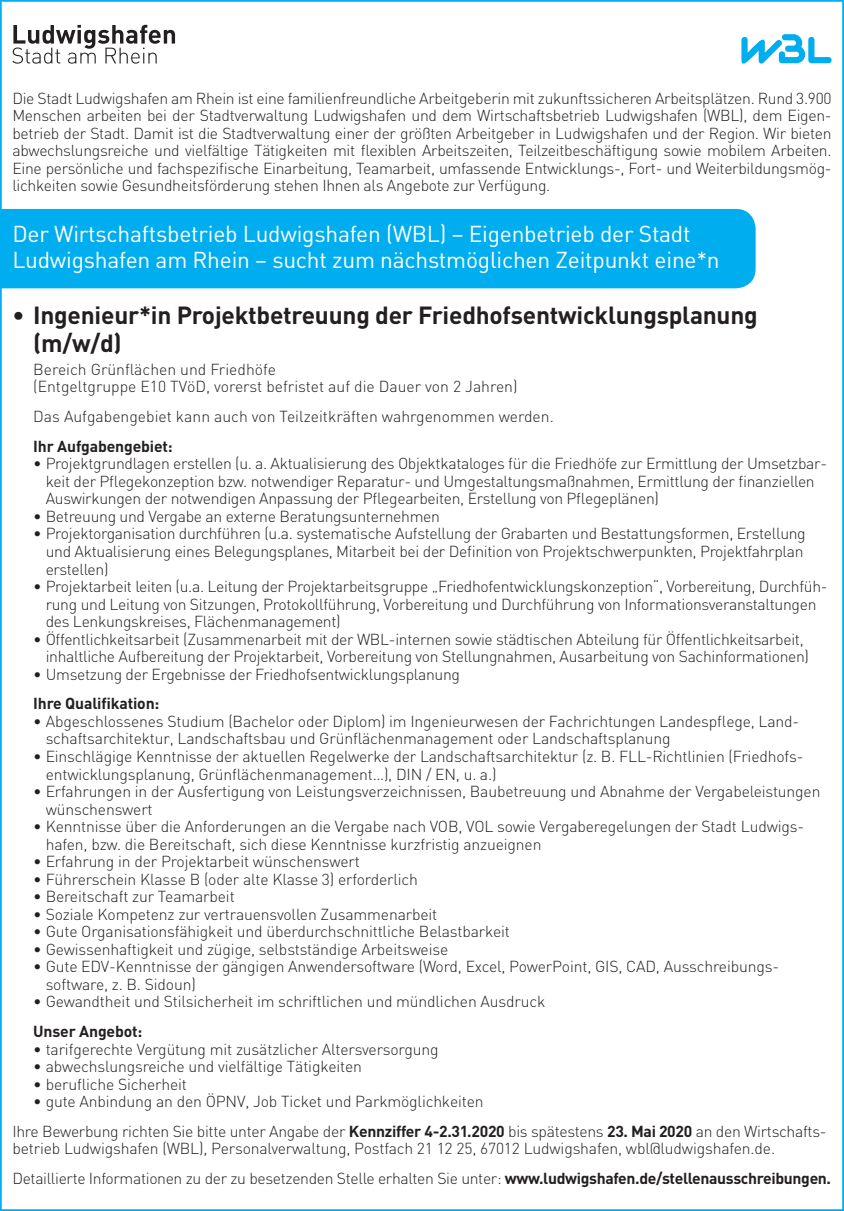
<style>
.page{position:relative;width:844px;height:1211px;background:#fff}
.page>*{position:absolute;margin:0;border:0;box-sizing:border-box;transform-origin:0 0}
.t1{font:700 24.5px/28px "DIN";letter-spacing:-.01em;color:#231f20}
.t2{font:22.75px/26.2px "DIN";letter-spacing:-.01em;color:#fff}
.t3{font:300 15.75px/17.5px "DIN";letter-spacing:-.02em;color:#231f20}
.t4{font:300 15.75px/17.5px "DIN";color:#231f20}
.t5{font:700 15.75px "DIN";letter-spacing:-.01em;color:#231f20}
.s1{font-weight:700}
</style>
<div class="page">
<svg style="left:741px;top:34px;width:91px;height:30px"></svg>
<div style="left:0;top:209px;width:755px;height:79px;background:#00aeef"></div>
<svg style="left:12px;top:25px;width:163px;height:39px"></svg>
<p class="t3" style="left:12px;top:89px;width:820px;text-align:justify">Die Stadt Ludwigshafen am Rhein ist eine familienfreundliche Arbeitgeberin mit zukunftssicheren Arbeitsplätzen. Rund 3.900<br>Menschen arbeiten bei der Stadtverwaltung Ludwigshafen und dem Wirtschaftsbetrieb Ludwigshafen (WBL), dem Eigen&shy;betrieb der Stadt. Damit ist die Stadtverwaltung einer der größten Arbeitgeber in Ludwigshafen und der Region. Wir bieten abwechslungsreiche und vielfältige Tätigkeiten mit flexiblen Arbeitszeiten, Teilzeitbeschäftigung sowie mobilem Arbeiten.<br>Eine persönliche und fachspezifische Einarbeitung, Teamarbeit, umfassende Entwicklungs-, Fort- und Weiterbildungsmög&shy;lichkeiten sowie Gesundheitsförderung stehen Ihnen als Angebote zur Verfügung.</p>
<h2 class="t2" style="left:12px;top:220px;width:708px">Der Wirtschaftsbetrieb Ludwigshafen (WBL) – Eigenbetrieb der Stadt<br>Ludwigshafen am Rhein – sucht zum nächstmöglichen Zeitpunkt eine*n</h2>
<h1 class="t1" style="left:33px;top:300px;width:726px;text-indent:-21px">• Ingenieur*in Projektbetreuung der Friedhofsentwicklungsplanung (m/w/d)</h1>
<p class="t4" style="left:33px;top:360px;width:485px">Bereich Grünflächen und Friedhöfe<br>(Entgeltgruppe E10 TVöD, vorerst befristet auf die Dauer von 2 Jahren)</p>
<p class="t4" style="left:33px;top:407px;width:522px">Das Aufgabengebiet kann auch von Teilzeitkräften wahrgenommen werden.</p>
<p class="t5" style="left:33px;top:436px;width:141px">Ihr Aufgabengebiet:</p>
<p class="t3" style="left:46px;top:455px;width:782px;text-indent:-12px">• Projektgrundlagen erstellen (u. a. Aktualisierung des Objektkataloges für die Friedhöfe zur Ermittlung der Umsetzbar&shy;keit der Pflegekonzeption bzw. notwendiger Reparatur- und Umgestaltungsmaßnahmen, Ermittlung der finanziellen<br>Auswirkungen der notwendigen Anpassung der Pflegearbeiten, Erstellung von Pflegeplänen)</p>
<p class="t3" style="left:33px;top:507px;width:408px">• Betreuung und Vergabe an externe Beratungsunternehmen</p>
<p class="t3" style="left:46px;top:525px;width:761px;text-indent:-12px">• Projektorganisation durchführen (u.a. systematische Aufstellung der Grabarten und Bestattungsformen, Erstellung und Aktualisierung eines Belegungsplanes, Mitarbeit bei der Definition von Projektschwerpunkten, Projektfahrplan erstellen)</p>
<p class="t3" style="left:46px;top:577px;width:783px;text-indent:-12px">• Projektarbeit leiten (u.a. Leitung der Projektarbeitsgruppe „Friedhofentwicklungskonzeption“, Vorbereitung, Durchfüh&shy;rung und Leitung von Sitzungen, Protokollführung, Vorbereitung und Durchführung von Informationsveranstaltungen des Lenkungskreises, Flächenmanagement)</p>
<p class="t3" style="left:46px;top:630px;width:764px;text-indent:-12px">• Öffentlichkeitsarbeit (Zusammenarbeit mit der WBL-internen sowie städtischen Abteilung für Öffentlichkeitsarbeit, inhaltliche Aufbereitung der Projektarbeit, Vorbereitung von Stellungnahmen, Ausarbeitung von Sachinformationen)</p>
<p class="t3" style="left:33px;top:665px;width:428px">• Umsetzung der Ergebnisse der Friedhofsentwicklungsplanung</p>
<p class="t5" style="left:33px;top:693px;width:128px">Ihre Qualifikation:</p>
<p class="t3" style="left:46px;top:712px;width:755px;text-indent:-12px">• Abgeschlossenes Studium (Bachelor oder Diplom) im Ingenieurwesen der Fachrichtungen Landespflege, Land&shy;schaftsarchitektur, Landschaftsbau und Grünflächenmanagement oder Landschaftsplanung</p>
<p class="t3" style="left:46px;top:747px;width:759px;text-indent:-12px">• Einschlägige Kenntnisse der aktuellen Regelwerke der Landschaftsarchitektur (z. B. FLL-Richtlinien (Friedhofs&shy;entwicklungsplanung, Grünflächenmanagement…), DIN / EN, u. a.)</p>
<p class="t3" style="left:46px;top:782px;width:776px;text-indent:-12px">• Erfahrungen in der Ausfertigung von Leistungsverzeichnissen, Baubetreuung und Abnahme der Vergabeleistungen wünschenswert</p>
<p class="t3" style="left:46px;top:817px;width:759px;text-indent:-12px">• Kenntnisse über die Anforderungen an die Vergabe nach VOB, VOL sowie Vergaberegelungen der Stadt Ludwigs&shy;hafen, bzw. die Bereitschaft, sich diese Kenntnisse kurzfristig anzueignen</p>
<p class="t3" style="left:33px;top:852px;width:328px">• Erfahrung in der Projektarbeit wünschenswert</p>
<p class="t3" style="left:33px;top:870px;width:386px">• Führerschein Klasse B (oder alte Klasse 3) erforderlich</p>
<p class="t3" style="left:33px;top:887px;width:203px">• Bereitschaft zur Teamarbeit</p>
<p class="t3" style="left:33px;top:905px;width:405px">• Soziale Kompetenz zur vertrauensvollen Zusammenarbeit</p>
<p class="t3" style="left:33px;top:922px;width:478px">• Gute Organisationsfähigkeit und überdurchschnittliche Belastbarkeit</p>
<p class="t3" style="left:33px;top:940px;width:416px">• Gewissenhaftigkeit und zügige, selbstständige Arbeitsweise</p>
<p class="t3" style="left:46px;top:957px;width:734px;text-indent:-12px">• Gute EDV-Kenntnisse der gängigen Anwendersoftware (Word, Excel, PowerPoint, GIS, CAD, Ausschreibungs&shy;software, z. B. Sidoun)</p>
<p class="t3" style="left:33px;top:992px;width:513px">• Gewandtheit und Stilsicherheit im schriftlichen und mündlichen Ausdruck</p>
<p class="t5" style="left:33px;top:1021px;width:111px">Unser Angebot:</p>
<p class="t3" style="left:33px;top:1039px;width:407px">• tarifgerechte Vergütung mit zusätzlicher Altersversorgung</p>
<p class="t3" style="left:33px;top:1057px;width:330px">• abwechslungsreiche und vielfältige Tätigkeiten</p>
<p class="t3" style="left:33px;top:1074px;width:155px">• berufliche Sicherheit</p>
<p class="t3" style="left:12px;top:1086px;width:815px;line-height:29.9px;text-indent:21px">• gute Anbindung an den ÖPNV, Job Ticket und Parkmöglichkeiten<br>Ihre Bewerbung richten Sie bitte unter Angabe der <span class="s1">Kennziffer 4-2.31.2020</span> bis spätestens <span class="s1">23. Mai 2020</span> an den Wirtschafts-</p>
<p class="t3" style="left:12px;top:1133px;width:820px;line-height:29.9px">betrieb Ludwigshafen (WBL), Personalverwaltung, Postfach 21 12 25, 67012 Ludwigshafen, wbl@ludwigshafen.de.<br>Detaillierte Informationen zu der zu besetzenden Stelle erhalten Sie unter: <span class="s1">www.ludwigshafen.de/stellenausschreibungen.</span></p>
</div>
